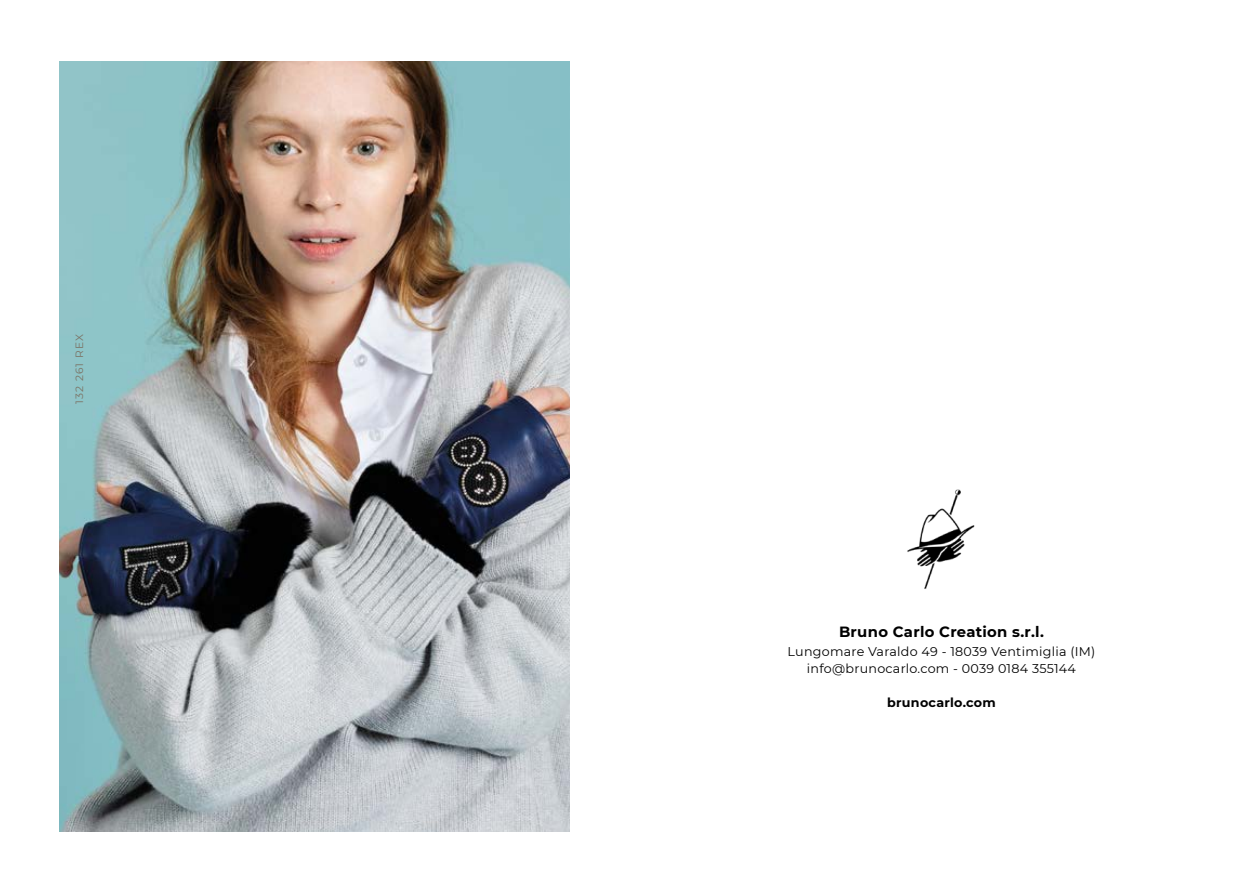
<style>
.page{position:relative;width:1259px;height:893px;background:#fff}
.page>*{position:absolute;margin:0;border:0;box-sizing:border-box;transform-origin:0 0}
.t1{font:700 14.85px "Montserrat";letter-spacing:.02em;color:#000}
.t2{font:12.75px/17px "Montserrat";letter-spacing:.02em;color:#000;text-align:center}
.t3{font:700 12.75px "Montserrat";letter-spacing:.02em;color:#000}
.t4{font:10.5px "Montserrat";letter-spacing:.1em;color:#7b7062}
</style>
<div class="page">
<img style="left:60px;top:61px;width:509px;height:771px">
<img style="left:907px;top:489px;width:68px;height:100px">
<p class="t4" style="left:73px;top:404px;width:71px;rotate:-90deg">132 261 REX</p>
<p class="t1" style="left:839px;top:623px;width:206px">Bruno Carlo Creation s.r.l.</p>
<p class="t2" style="left:787px;top:643px;width:309px">Lungomare Varaldo 49 - 18039 Ventimiglia (IM) info@brunocarlo.com - 0039 0184 355144</p>
<p class="t3" style="left:887px;top:694px;width:110px">brunocarlo.com</p>
</div>
